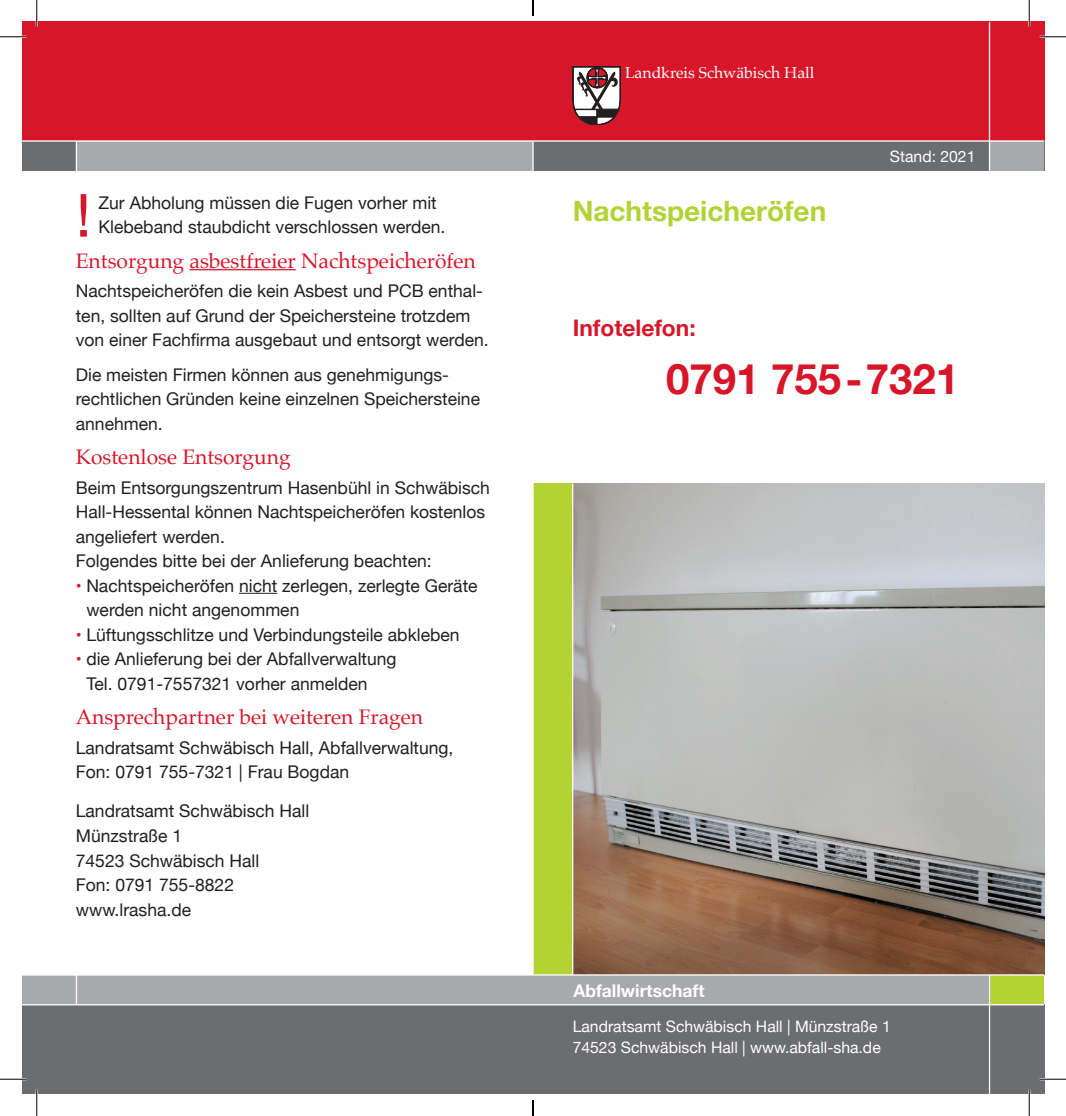
<style>
.page{position:relative;width:1066px;height:1116px;background:#fff}
.page>*{position:absolute;margin:0;border:0;box-sizing:border-box;transform-origin:0 0}
.t1{font:59.5px "Helvetica Neue";color:#d71729}
.t2{font:700 42px "Helvetica Neue";color:#d71729}
.t3{font:700 28px "Helvetica Neue";color:#b3d234}
.t4{font:700 22.75px "Helvetica Neue";color:#d71729}
.t5{font:21px "Palatino";color:#d71729}
.t6{font:17.5px/24.5px "Helvetica Neue";color:#231f20}
.t7{font:700 17.5px "Helvetica Neue";color:#fff}
.t8{font:15.75px/21px "Helvetica Neue";color:#fff}
.t9{font:15.75px "Palatino";color:#fff}
.s1{color:#d71729}
</style>
<div class="page">
<div style="left:22px;top:22px;width:1022px;height:119px;background:#d71729"></div>
<div style="left:22px;top:1004px;width:1022px;height:89px;background:#6c6d70"></div>
<div style="left:989px;top:974px;width:55px;height:30px;background:#b3d234"></div>
<div style="left:22px;top:141px;width:1022px;height:30px;background:#6c6d70"></div>
<div style="left:989px;top:141px;width:55px;height:30px;background:#a8a9ad"></div>
<hr style="left:989px;top:22px;width:1px;height:149px;background:#fff">
<div style="left:76px;top:141px;width:457px;height:30px;background:#a8a9ad"></div>
<div style="left:22px;top:974px;width:967px;height:30px;background:#a8a9ad"></div>
<hr style="left:22px;top:1003px;width:1022px;height:2px;background:#fff">
<hr style="left:22px;top:140px;width:1022px;height:2px;background:#fff">
<svg style="left:572px;top:67px;width:48px;height:58px;background:#a38a8c"></svg>
<hr style="left:989px;top:850px;width:1px;height:243px;background:#fff">
<div style="left:533px;top:483px;width:511px;height:491px;background:#b3d234"></div>
<img style="left:573px;top:483px;width:471px;height:491px">
<hr style="left:532px;top:142px;width:1px;height:832px;background:#fff">
<hr style="left:76px;top:141px;width:1px;height:863px;background:#fff">
<hr style="left:572px;top:483px;width:1px;height:491px;background:#fff">
<hr style="left:22px;top:974px;width:1022px;height:1px;background:#fff">
<hr style="left:189px;top:269px;width:107px;height:1px;background:#d71729">
<hr style="left:239px;top:592px;width:38px;height:1px;background:#231f20">
<hr style="left:0;top:36px;width:26px;height:2px;background:#fff">
<hr style="left:1039px;top:36px;width:27px;height:2px;background:#fff">
<hr style="left:0;top:1077px;width:26px;height:3px;background:#fff">
<hr style="left:1039px;top:1077px;width:27px;height:3px;background:#fff">
<hr style="left:36px;top:0;width:2px;height:26px;background:#fff">
<hr style="left:36px;top:1089px;width:2px;height:26px;background:#fff">
<hr style="left:1028px;top:0;width:2px;height:26px;background:#fff">
<hr style="left:1028px;top:1089px;width:2px;height:26px;background:#fff">
<svg style="left:0;top:36px;width:26px;height:1px"></svg>
<svg style="left:1039px;top:36px;width:27px;height:1px"></svg>
<svg style="left:0;top:1078px;width:26px;height:1px"></svg>
<svg style="left:1039px;top:1078px;width:27px;height:1px"></svg>
<svg style="left:36px;top:0;width:1px;height:26px"></svg>
<svg style="left:36px;top:1089px;width:1px;height:26px"></svg>
<svg style="left:1029px;top:0;width:1px;height:26px"></svg>
<svg style="left:1029px;top:1089px;width:1px;height:26px"></svg>
<svg style="left:532px;top:0;width:2px;height:16px"></svg>
<svg style="left:532px;top:1100px;width:2px;height:15px"></svg>
<h1 class="t1" style="left:76px;top:172px;width:17px">!</h1>
<p class="t6" style="left:99px;top:191px;width:348px">Zur Abholung müssen die Fugen vorher mit<br>Klebeband staubdicht verschlossen werden.</p>
<p class="t5" style="left:76px;top:243px;width:401px">Entsorgung asbestfreier Nachtspeicheröfen</p>
<p class="t6" style="left:76px;top:279px;width:414px">Nachtspeicheröfen die kein Asbest und PCB enthal&shy;ten, sollten auf Grund der Speichersteine trotzdem von einer Fachfirma ausgebaut und entsorgt werden.</p>
<p class="t6" style="left:76px;top:363px;width:406px">Die meisten Firmen können aus genehmigungs&shy;rechtlichen Gründen keine einzelnen Speichersteine annehmen.</p>
<p class="t5" style="left:76px;top:439px;width:216px">Kostenlose Entsorgung</p>
<p class="t6" style="left:76px;top:476px;width:416px">Beim Entsorgungszentrum Hasenbühl in Schwäbisch Hall-Hessental können Nachtspeicheröfen kostenlos angeliefert werden.<br>Folgendes bitte bei der Anlieferung beachten:</p>
<p class="t6" style="left:86px;top:574px;width:393px;text-indent:-11px"><span class="s1">•</span> Nachtspeicheröfen nicht zerlegen, zerlegte Geräte werden nicht angenommen</p>
<p class="t6" style="left:76px;top:623px;width:385px"><span class="s1">•</span> Lüftungsschlitze und Verbindungsteile abkleben</p>
<p class="t6" style="left:86px;top:647px;width:312px;text-indent:-11px"><span class="s1">•</span> die Anlieferung bei der Abfallverwaltung<br>Tel. 0791-7557321 vorher anmelden</p>
<p class="t5" style="left:76px;top:699px;width:349px">Ansprechpartner bei weiteren Fragen</p>
<p class="t6" style="left:76px;top:736px;width:379px">Landratsamt Schwäbisch Hall, Abfallverwaltung,<br>Fon: 0791 755-7321 | Frau Bogdan</p>
<p class="t6" style="left:76px;top:799px;width:235px">Landratsamt Schwäbisch Hall<br>Münzstraße 1<br>74523 Schwäbisch Hall<br>Fon: 0791 755-8822 www.lrasha.de</p>
<p class="t9" style="left:625px;top:59px;width:191px">Landkreis Schwäbisch Hall</p>
<h3 class="t3" style="left:572px;top:189px;width:255px">Nachtspeicheröfen</h3>
<p class="t8" style="left:890px;top:147px;width:87px">Stand: 2021</p>
<h3 class="t4" style="left:572px;top:310px;width:124px">Infotelefon:</h3>
<h2 class="t2" style="left:666px;top:346px;width:294px">0791 755-7321</h2>
<p class="t7" style="left:573px;top:976px;width:133px">Abfallwirtschaft</p>
<p class="t8" style="left:572px;top:1016px;width:319px">Landratsamt Schwäbisch Hall | Münzstraße 1<br>74523 Schwäbisch Hall | www.abfall-sha.de</p>
</div>
